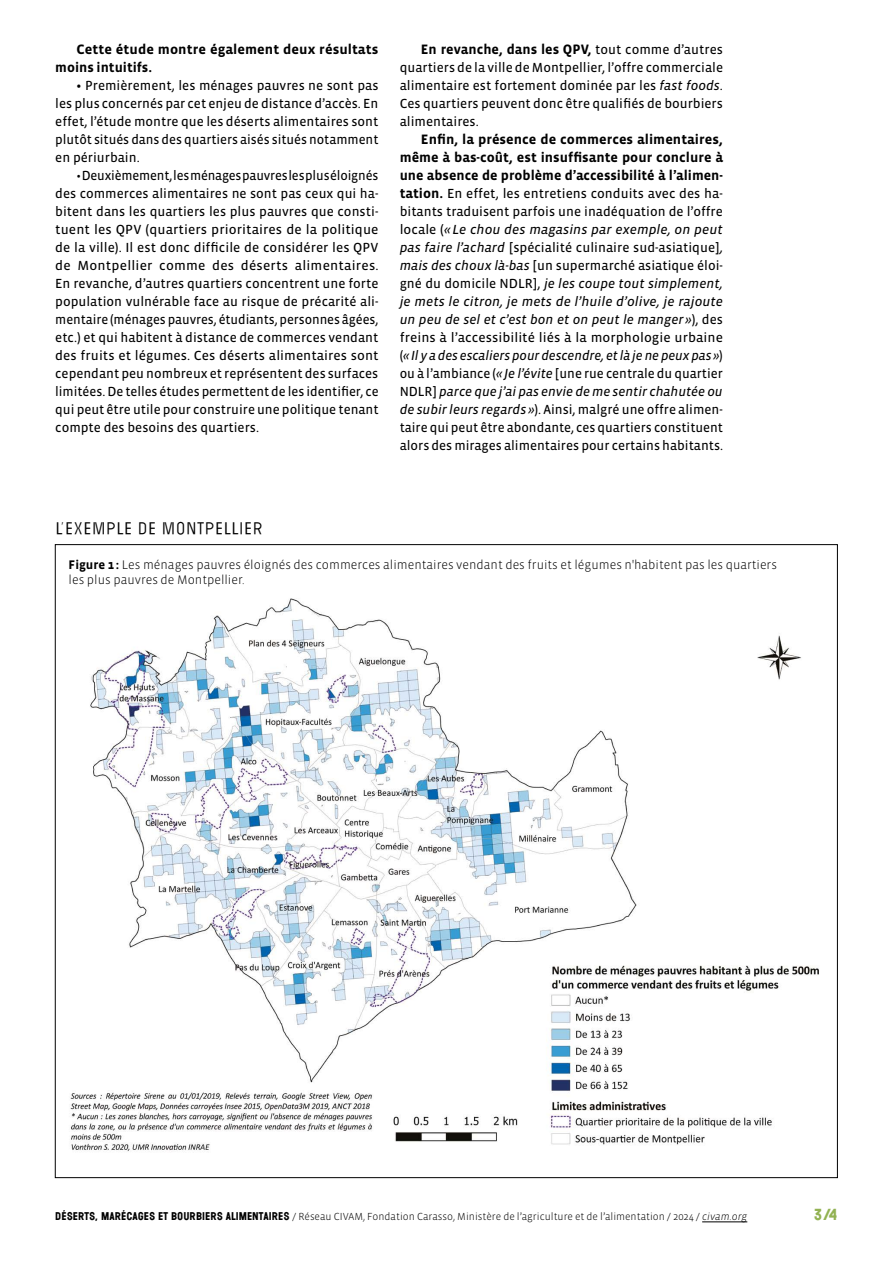
<style>
.page{position:relative;width:893px;height:1263px;background:#fff}
.page>*{position:absolute;margin:0;border:0;box-sizing:border-box;transform-origin:0 0}
.t1{font:18px "Wilma Farcit A";letter-spacing:-.01em;color:#000}
.t2{font:15px "Wilma Base";color:#92b252}
.t3{font:700 13.95px/18px "Vista Sans OT";color:#000}
.t4{font:13.5px/18px "Vista Sans OT";color:#000;text-align:justify}
.t5{font:300 12.75px/15.3px "Vista Sans OT";color:#000}
.t6{font:300 10.5px "Vista Sans OT";color:#000}
.s1{font-weight:700;font-size:13.95px}
.s2{font-weight:400;font-size:13.5px}
.s3{font-style:italic}
.s4{font-weight:700}
.s5{font-family:"Wilma Base";font-weight:400}
</style>
<div class="page">
<img style="left:70px;top:598px;width:749px;height:554px">
<hr style="left:702px;top:1221px;width:45px;height:1px;background:#000">
<p class="t3" style="left:55px;top:41px;width:324px;text-indent:21px">Cette étude montre également deux résultats moins intuitifs.</p>
<p class="t4" style="left:55px;top:77px;width:325px;text-indent:21px"><span class="s1">•</span> Premièrement, les ménages pauvres ne sont pas les plus concernés par cet enjeu de distance d’accès. En effet, l’étude montre que les déserts alimentaires sont plutôt situés dans des quartiers aisés situés notamment en périurbain.</p>
<p class="t4" style="left:55px;top:167px;width:325px;text-indent:21px">• Deuxièmement, les ménages pauvres les plus éloignés des commerces alimentaires ne sont pas ceux qui ha&shy;bitent dans les quartiers les plus pauvres que consti&shy;tuent les QPV (quartiers prioritaires de la politique de la ville). Il est donc difficile de considérer les QPV de Montpellier comme des déserts alimentaires.<br>En revanche, d’autres quartiers concentrent une forte population vulnérable face au risque de précarité ali&shy;mentaire (ménages pauvres, étudiants, personnes âgées, etc.) et qui habitent à distance de commerces vendant des fruits et légumes. Ces déserts alimentaires sont cependant peu nombreux et représentent des surfaces limitées. De telles études permettent de les identifier, ce qui peut être utile pour construire une politique tenant compte des besoins des quartiers.</p>
<p class="t3" style="left:421px;top:41px;width:303px">En revanche, dans les QPV, <span class="s2">tout comme d’autres</span></p>
<p class="t4" style="left:400px;top:59px;width:325px">quartiers de la ville de Montpellier, l’offre commerciale alimentaire est fortement dominée par les <span class="s3">fast foods</span>.<br>Ces quartiers peuvent donc être qualifiés de bourbiers alimentaires.</p>
<p class="t3" style="left:400px;top:131px;width:325px;text-align:justify;text-indent:21px">Enfin, la présence de commerces alimentaires, même à bas-coût, est insuffisante pour conclure à une absence de problème d’accessibilité à l’alimen-</p>
<p class="t4" style="left:400px;top:185px;width:325px"><span class="s1">tation.</span> En effet, les entretiens conduits avec des ha&shy;bitants traduisent parfois une inadéquation de l’offre locale (<span class="s3">« Le chou des magasins par exemple, on peut pas faire l’achard</span> [spécialité culinaire sud-asiatique]<span class="s3">, mais des choux là-bas</span> [un supermarché asiatique éloi&shy;gné du domicile NDLR], <span class="s3">je les coupe tout simplement, je mets le citron, je mets de l’huile d’olive, je rajoute un peu de sel et c’est bon et on peut le manger »</span>), des freins à l’accessibilité liés à la morphologie urbaine (<span class="s3">«Il y a des escaliers pour descendre, et là je ne peux pas»</span>) ou à l’ambiance (<span class="s3">« Je l’évite</span> [une rue centrale du quartier NDLR] <span class="s3">parce que j’ai pas envie de me sentir chahutée ou de subir leurs regards »</span>). Ainsi, malgré une offre alimen&shy;taire qui peut être abondante, ces quartiers constituent alors des mirages alimentaires pour certains habitants.</p>
<h1 class="t1" style="left:55px;top:518px;width:210px">L’EXEMPLE DE MONTPELLIER</h1>
<p class="t5" style="left:69px;top:557px;width:710px"><span class="s4">Figure 1 :</span> Les ménages pauvres éloignés des commerces alimentaires vendant des fruits et légumes n'habitent pas les quartiers les plus pauvres de Montpellier.</p>
<p class="t6" style="left:55px;top:1211px;width:693px"><span class="s5">DÉSERTS, MARÉCAGES ET BOURBIERS ALIMENTAIRES</span> / Réseau CIVAM, Fondation Carasso, Ministère de l’agriculture et de l’alimentation / 2024 / <span class="s3">civam.org</span></p>
<p class="t2" style="left:814px;top:1205px;width:25px">3/4</p>
</div>
